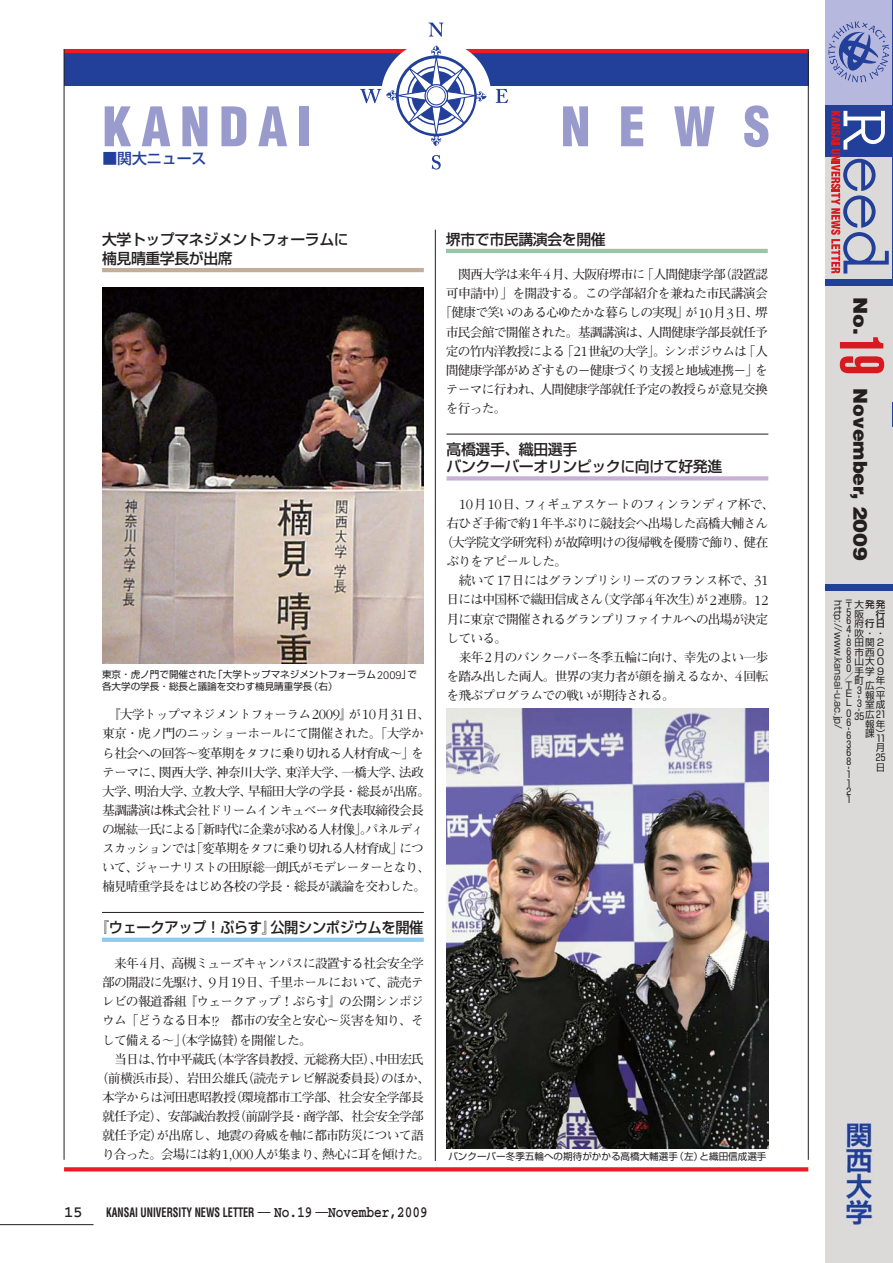
<style>
.page{position:relative;width:893px;height:1263px;background:#fff}
.page>*{position:absolute;margin:0;border:0;box-sizing:border-box;transform-origin:0 0}
.t1{font:900 extra-condensed 61.05px "Helvetica";color:#d71920}
.t2{font:900 condensed 53.1px "Helvetica";letter-spacing:.175em;color:#9a9bcd}
.t3{font:900 19.2px "Helvetica";color:#231f20}
.t4{font:900 19.2px "Helvetica";color:#231f20;scale:1.08 1}
.t5{font:700 15.9px "Courier";color:#231f20}
.t6{font:14.85px/19.2px "Shin Go Pro Medium 90 pv RKSJ H";letter-spacing:-.025em;color:#231f20}
.t7{font:14.85px "Shin Go Pro Medium 90 pv RKSJ H";letter-spacing:-.025em;color:#231f20;scale:.96 1}
.t8{font:14.85px "Shin Go Pro Medium 90 pv RKSJ H";color:#223f99}
.t9{font:12.75px/19.2px "Futo Min A101 Pro Bold 90 pv RKSJ H";letter-spacing:-.06em;color:#231f20;text-align:justify}
.t10{font:700 condensed 12.75px "Helvetica";color:#231f20;scale:.8 1}
.t11{font:12.75px "Futo Min A101 Pro Bold 90 pv RKSJ H";letter-spacing:-.08em;color:#231f20}
.t12{font:9.6px/9.6px "Shin Go Pro Regular 90 pv RKSJ V";color:#231f20}
.t13{font:9.6px/11.7px "Shin Go Pro Regular 90 pv RKSJ H";color:#231f20}
.t14{font:9.6px/9.6px "Shin Go Pro Medium 90 pv RKSJ H";color:#231f20;text-align:right}
.s1{font-family:"Univers";font-weight:300;font-size:10.95px}
.s2{font-family:"Garamond";font-weight:300;font-size:14.7px}
.s3{font-weight:400;font-stretch:normal}
.s4{font-family:"Courier";font-stretch:normal;font-size:15.9px}
.s5{font-family:"Shin Go Pro Regular 90 pv RKSJ V"}
</style>
<div class="page">
<hr style="left:0;top:1224px;width:94px;height:1px;background:#231f20">
<div style="left:64px;top:51px;width:744px;height:34px;background:#223f99"></div>
<hr style="left:64px;top:49px;width:744px;height:4px;background:#ed1c24">
<hr style="left:808px;top:49px;width:1px;height:1111px;background:#231f20">
<div style="left:64px;top:1167px;width:744px;height:5px;background:#ed1c24"></div>
<hr style="left:64px;top:49px;width:1px;height:1111px;background:#231f20">
<div style="left:381px;top:41px;width:110px;height:110px;background:#fff;border-radius:50%"></div>
<svg style="left:428px;top:23px;width:15px;height:14px"></svg>
<svg style="left:432px;top:155px;width:9px;height:15px"></svg>
<svg style="left:496px;top:89px;width:12px;height:14px"></svg>
<svg style="left:360px;top:45px;width:127px;height:101px"></svg>
<div style="left:825px;top:0;width:68px;height:106px;background:#b6b8dd"></div>
<div style="left:825px;top:157px;width:68px;height:1106px;background:#dcdad9"></div>
<div style="left:825px;top:106px;width:68px;height:51px;background:#223f99"></div>
<div style="left:825px;top:279px;width:68px;height:7px;background:#223f99"></div>
<div style="left:825px;top:584px;width:68px;height:7px;background:#223f99"></div>
<svg style="left:831px;top:111px;width:58px;height:163px"></svg>
<img style="left:846px;top:1123px;width:26px;height:102px">
<svg style="left:828px;top:21px;width:61px;height:61px"></svg>
<hr style="left:892px;top:0;width:1px;height:286px;background:#223f99">
<svg style="left:892px;top:402px;width:1px;height:24px"></svg>
<hr style="left:435px;top:230px;width:1px;height:931px;background:#231f20">
<hr style="left:102px;top:268px;width:322px;height:4px;background:#c3ae9c">
<hr style="left:102px;top:938px;width:322px;height:4px;background:#91c9ed">
<hr style="left:446px;top:249px;width:322px;height:4px;background:#9bc5a9">
<img style="left:102px;top:287px;width:322px;height:376px">
<div style="left:446px;top:476px;width:322px;height:5px;background:#c7b2d6"></div>
<hr style="left:446px;top:434px;width:322px;height:1px;background:#231f20">
<hr style="left:102px;top:912px;width:322px;height:1px;background:#231f20">
<img style="left:446px;top:708px;width:322px;height:440px">
<h2 class="t2" style="left:102px;top:106px;width:211px">KANDAI</h2>
<h2 class="t2" style="left:561px;top:106px;width:211px">NEWS</h2>
<p class="t8" style="left:102px;top:153px;width:106px">■関大ニュース</p>
<p class="t6" style="left:102px;top:231px;width:248px">大学トップマネジメントフォーラムに楠見晴重学長が出席</p>
<p class="t13" style="left:102px;top:670px;width:317px">東京・虎ノ門で開催された「大学トップマネジメントフォーラム<span class="s1">2009</span>」で各大学の学長・総長と議論を交わす楠見晴重学長（右）</p>
<p class="t9" style="left:102px;top:707px;width:330px;text-align:center">『大学トップマネジメントフォーラム<span class="s2">2009</span>』が<span class="s2">10</span>月<span class="s2">31</span>日、東京・虎ノ門のニッショーホールにて開催された。「大学から社会への回答～変革期をタフに乗り切れる人材育成～」をテーマに、関西大学、神奈川大学、東洋大学、一橋大学、法政大学、明治大学、立教大学、早稲田大学の学長・総長が出席。基調講演は株式会社ドリームインキュベータ代表取締役会長の堀紘一氏による「新時代に企業が求める人材像」。パネルディスカッションでは「変革期をタフに乗り切れる人材育成」について、ジャーナリストの田原総一朗氏がモデレーターとなり、楠見晴重学長をはじめ各校の学長・総長が議論を交わした。</p>
<p class="t7" style="left:95px;top:922px;width:344px">『ウェークアップ！ぷらす』公開シンポジウムを開催</p>
<p class="t9" style="left:102px;top:955px;width:323px;text-indent:12px">来年<span class="s2">4</span>月、高槻ミューズキャンパスに設置する社会安全学部の開設に先駆け、<span class="s2">9</span>月<span class="s2">19</span>日、千里ホールにおいて、読売テレビの報道番組『ウェークアップ！ぷらす』の公開シンポジウム「どうなる日本<span class="s2">!?</span>　都市の安全と安心～災害を知り、そして備える～」（本学協賛）を開催した。</p>
<p class="t9" style="left:114px;top:1051px;width:311px">当日は、竹中平蔵氏（本学客員教授、元総務大臣）、中田宏氏</p>
<p class="t9" style="left:96px;top:1070px;width:336px">（前横浜市長）、岩田公雄氏（読売テレビ解説委員長）のほか、</p>
<p class="t9" style="left:102px;top:1089px;width:323px">本学からは河田惠昭教授（環境都市工学部、社会安全学部長</p>
<p class="t9" style="left:102px;top:1108px;width:323px">就任予定）、安部誠治教授（前副学長・商学部、社会安全学部</p>
<p class="t9" style="left:102px;top:1128px;width:323px">就任予定）が出席し、地震の脅威を軸に都市防災について語</p>
<p class="t9" style="left:102px;top:1147px;width:330px">り合った。会場には約<span class="s2">1,000</span>人が集まり、熱心に耳を傾けた。</p>
<p class="t5" style="left:64px;top:1208px;width:21px">15</p>
<p class="t10" style="left:106px;top:1208px;width:403px">KANSAI UNIVERSITY NEWS LETTER <span class="s3">—</span> <span class="s4">No.19</span> <span class="s3">—</span><span class="s4">November,2009</span></p>
<p class="t6" style="left:446px;top:231px;width:161px">堺市で市民講演会を開催</p>
<p class="t9" style="left:458px;top:267px;width:311px">関西大学は来年<span class="s2">4</span>月、大阪府堺市に「人間健康学部（設置認</p>
<p class="t9" style="left:446px;top:286px;width:323px">可申請中）」を開設する。この学部紹介を兼ねた市民講演会</p>
<p class="t9" style="left:439px;top:305px;width:330px">「健康で笑いのある心ゆたかな暮らしの実現」が<span class="s2">10</span>月<span class="s2">3</span>日、堺</p>
<p class="t9" style="left:446px;top:324px;width:323px">市民会館で開催された。基調講演は、人間健康学部長就任予</p>
<p class="t11" style="left:446px;top:346px;width:323px">定の竹内洋教授による「<span class="s2">21</span>世紀の大学」。シンポジウムは「人</p>
<p class="t9" style="left:446px;top:362px;width:323px">間健康学部がめざすもの－健康づくり支援と地域連携－」を</p>
<p class="t9" style="left:446px;top:381px;width:323px">テーマに行われ、人間健康学部就任予定の教授らが意見交換</p>
<p class="t9" style="left:446px;top:400px;width:62px">を行った。</p>
<p class="t6" style="left:446px;top:443px;width:277px;line-height:17px">高橋選手、織田選手<br>バンクーバーオリンピックに向けて好発進</p>
<p class="t9" style="left:459px;top:496px;width:317px"><span class="s2">10</span>月<span class="s2">10</span>日、フィギュアスケートのフィンランディア杯で、</p>
<p class="t9" style="left:446px;top:515px;width:323px">右ひざ手術で約<span class="s2">1</span>年半ぶりに競技会へ出場した高橋大輔さん</p>
<p class="t9" style="left:440px;top:534px;width:330px">（大学院文学研究科）が故障明けの復帰戦を優勝で飾り、健在</p>
<p class="t9" style="left:446px;top:554px;width:122px">ぶりをアピールした。</p>
<p class="t9" style="left:459px;top:573px;width:311px">続いて<span class="s2">17</span>日にはグランプリシリーズのフランス杯で、<span class="s2">31</span></p>
<p class="t9" style="left:446px;top:592px;width:323px">日には中国杯で織田信成さん（文学部<span class="s2">4</span>年次生）が<span class="s2">2</span>連勝。<span class="s2">12</span></p>
<p class="t9" style="left:446px;top:611px;width:323px">月に東京で開催されるグランプリファイナルへの出場が決定</p>
<p class="t9" style="left:446px;top:630px;width:62px">している。</p>
<p class="t9" style="left:459px;top:649px;width:311px">来年<span class="s2">2</span>月のバンクーバー冬季五輪に向け、幸先のよい一歩</p>
<p class="t9" style="left:446px;top:668px;width:323px">を踏み出した両人。世界の実力者が顔を揃えるなか、<span class="s2">4</span>回転</p>
<p class="t9" style="left:446px;top:687px;width:230px">を飛ぶプログラムでの戦いが期待される。</p>
<p class="t13" style="left:448px;top:1152px;width:320px">バンクーバー冬季五輪への期待がかかる高橋大輔選手（左）と織田信成選手</p>
<h3 class="t4" style="left:867px;top:297px;width:37px;rotate:90deg">No.</h3>
<h1 class="t1" style="left:883px;top:334px;width:42px;rotate:90deg">19</h1>
<h3 class="t3" style="left:867px;top:388px;width:174px;rotate:90deg">November, 2009</h3>
<p class="t14" style="left:844px;top:601px;width:43px"><span class="s5">〒大</span>発　発行<br><span class="s5">府</span>行日</p>
<p class="t12" style="left:876px;top:630px;width:7px">・</p>
<p class="t12" style="left:846px;top:639px;width:39px">8 田関２</p>
<p class="t12" style="left:854px;top:649px;width:31px">市西０</p>
<p class="t12" style="left:854px;top:658px;width:31px">山大０</p>
<p class="t12" style="left:854px;top:668px;width:31px">手学　９</p>
<p class="t12" style="left:876px;top:677px;width:11px">年</p>
<p class="t12" style="left:841px;top:600px;width:131px;rotate:90deg">http://www.kansai-u.ac.jp/</p>
<p class="t12" style="left:846px;top:609px;width:6px;line-height:8.4px;text-align:justify">5<br>6<br>4</p>
<p class="t12" style="left:852px;top:631px;width:11px;rotate:90deg">‐</p>
<p class="t12" style="left:844px;top:648px;width:11px;line-height:8.6px">6<br>8<br>0／<br>Ｔ<br>Ｅ<br>Ｌ</p>
<p class="t12" style="left:846px;top:711px;width:6px;line-height:8.4px">0<br>6</p>
<p class="t12" style="left:852px;top:724px;width:11px;rotate:90deg">‐</p>
<p class="t12" style="left:846px;top:733px;width:6px;line-height:8.4px;text-align:justify">6<br>3<br>6<br>8</p>
<p class="t12" style="left:852px;top:763px;width:11px;rotate:90deg">‐</p>
<p class="t12" style="left:846px;top:772px;width:6px;line-height:8.4px">1<br>1<br>2<br>1</p>
<p class="t12" style="left:854px;top:610px;width:11px">阪</p>
<p class="t12" style="left:854px;top:630px;width:18px">吹・</p>
<p class="t12" style="left:854px;top:677px;width:11px">町<br>3</p>
<p class="t12" style="left:863px;top:692px;width:24px;rotate:90deg">‐ ‐</p>
<p class="t12" style="left:865px;top:682px;width:23px">広（報平室成広21報年課）</p>
<p class="t12" style="left:875px;top:735px;width:13px">11月<br>25日</p>
<p class="t12" style="left:854px;top:698px;width:11px;line-height:12.9px">3<br>35</p>
</div>
